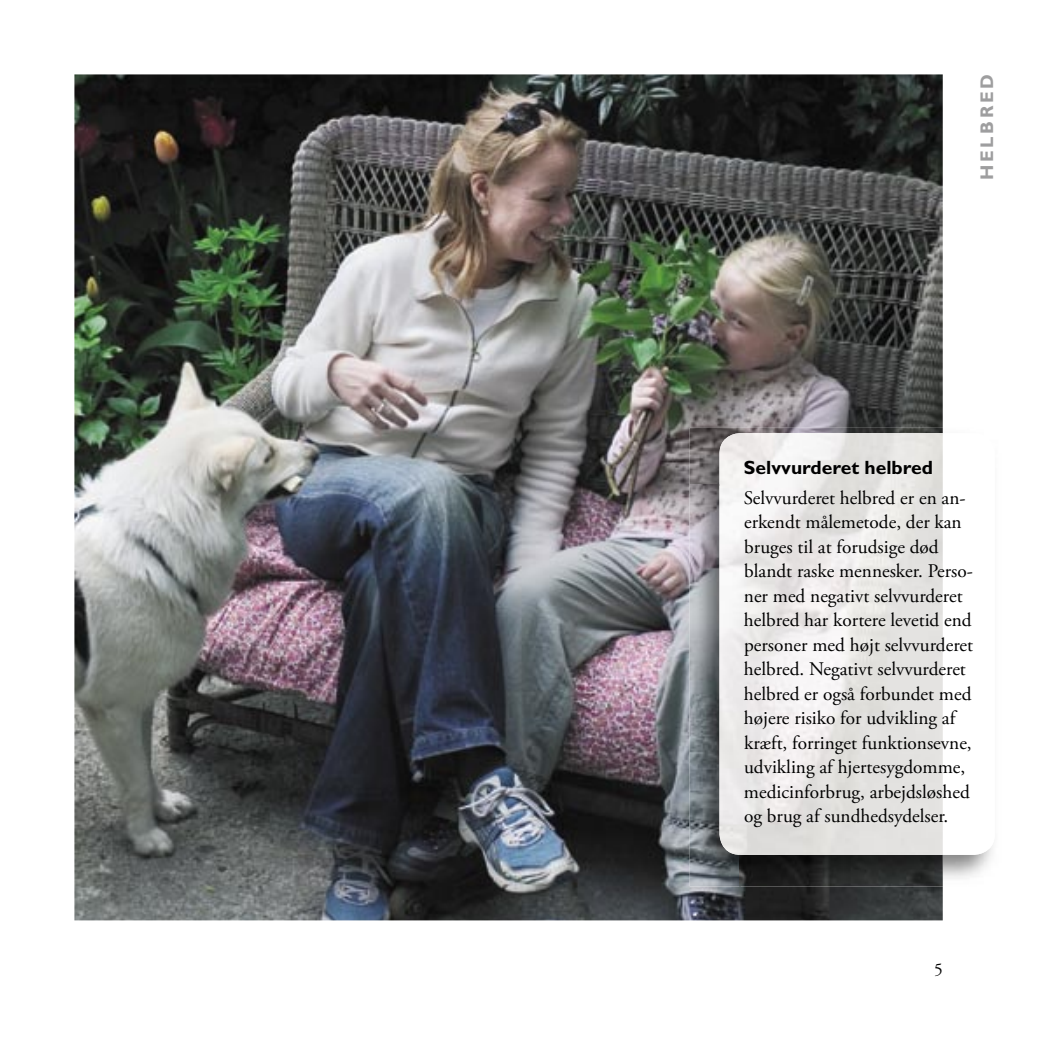
<style>
.page{position:relative;width:1042px;height:1042px;background:#fff}
.page>*{position:absolute;margin:0;border:0;box-sizing:border-box;transform-origin:0 0}
.t1{font:19.25px/24.5px "Adobe Garamond Pro";color:#000}
.t2{font:700 19.25px "Gill Sans";color:#000}
.t3{font:700 18.38px "Gill Sans";letter-spacing:.14em;color:#9e9e9f}
.t4{font:17.5px "Adobe Garamond Pro";color:#000}
</style>
<div class="page">
<img style="left:74px;top:74px;width:869px;height:846px">
<img style="left:690px;top:428px;width:253px;height:57px">
<img style="left:690px;top:485px;width:50px;height:401px">
<img style="left:740px;top:855px;width:203px;height:31px">
<svg style="left:975px;top:839px;width:20px;height:16px"></svg>
<img style="left:719px;top:433px;width:224px;height:422px">
<p class="t3" style="left:976px;top:180px;width:107px;rotate:-90deg">HELBRED</p>
<p class="t2" style="left:744px;top:456px;width:196px">Selvvurderet฀helbred฀</p>
<p class="t1" style="left:744px;top:486px;width:231px">Selvvurderet helbred er en an&shy;erkendt målemetode, der kan bruges til at forudsige død blandt raske mennesker. Perso&shy;ner med negativt selvvurderet helbred har kortere levetid end personer med højt selvvurderet helbred. Negativt selvvurderet helbred er også forbundet med højere risiko for udvikling af kræft, forringet funktionsevne, udvikling af hjertesygdomme, medicinforbrug, arbejdsløshed og brug af sundhedsydelser.</p>
<p class="t4" style="left:934px;top:959px;width:10px">5</p>
</div>
